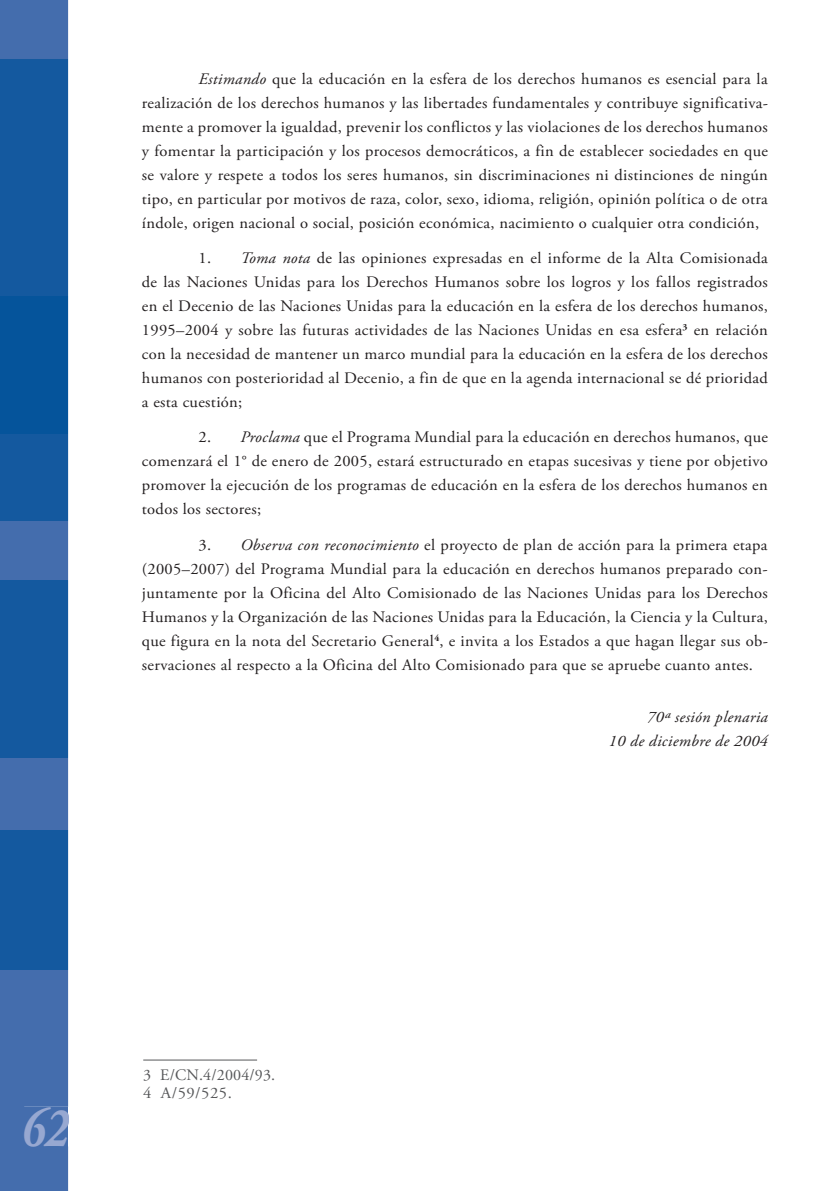
<style>
.page{position:relative;width:840px;height:1191px;background:#fff}
.page>*{position:absolute;margin:0;border:0;box-sizing:border-box;transform-origin:0 0}
.t1{font:italic 700 56px "Adobe Garamond Pro";color:#97a8d1;scale:.8 1}
.t2{font:16px/24px "Adobe Garamond Pro";letter-spacing:.02em;color:#231f20;text-align:justify}
.t3{font:italic 16px/24px "Adobe Garamond Pro";letter-spacing:.02em;color:#231f20;text-align:right}
.t4{font:16px/18px "Adobe Garamond Pro";letter-spacing:.01em;color:#57585a}
.s1{font-style:italic}
.s2{color:#fff}
</style>
<div class="page">
<svg style="left:0;top:0;width:68px;height:1191px;background:#245fa3"></svg>
<div style="left:0;top:830px;width:68px;height:139px;background:#14599f"></div>
<div style="left:24px;top:1106px;width:44px;height:40px;background:#446dad"></div>
<hr style="left:143px;top:1059px;width:114px;height:1px;background:#57585a">
<p class="t2" style="left:142px;top:67px;width:627px;text-indent:57px"><span class="s1">Estimando</span> que la educación en la esfera de los derechos humanos es esencial para la realización de los derechos humanos y las libertades fundamentales y contribuye significativa&shy;mente a promover la igualdad, prevenir los conflictos y las violaciones de los derechos humanos y fomentar la participación y los procesos democráticos, a fin de establecer sociedades en que se valore y respete a todos los seres humanos, sin discriminaciones ni distinciones de ningún tipo, en particular por motivos de raza, color, sexo, idioma, religión, opinión política o de otra índole, origen nacional o social, posición económica, nacimiento o cualquier otra condición,</p>
<p class="t2" style="left:142px;top:246px;width:627px;text-indent:57px">1. <span class="s1">Toma nota</span> de las opiniones expresadas en el informe de la Alta Comisionada de las Naciones Unidas para los Derechos Humanos sobre los logros y los fallos registrados en el Decenio de las Naciones Unidas para la educación en la esfera de los derechos humanos, 1995–2004 y sobre las futuras actividades de las Naciones Unidas en esa esfera<sup>3</sup> en relación con la necesidad de mantener un marco mundial para la educación en la esfera de los derechos humanos con posterioridad al Decenio, a fin de que en la agenda internacional se dé prioridad a esta cuestión;</p>
<p class="t2" style="left:142px;top:426px;width:627px;text-indent:57px">2. <span class="s1">Proclama</span> que el Programa Mundial para la educación en derechos humanos, que comenzará el 1° de enero de 2005, estará estructurado en etapas sucesivas y tiene por objetivo promover la ejecución de los programas de educación en la esfera de los derechos humanos en todos los sectores;</p>
<p class="t2" style="left:142px;top:533px;width:627px;text-indent:57px">3. <span class="s1">Observa con reconocimiento</span> el proyecto de plan de acción para la primera etapa (2005–2007) del Programa Mundial para la educación en derechos humanos preparado con&shy;juntamente por la Oficina del Alto Comisionado de las Naciones Unidas para los Derechos Humanos y la Organización de las Naciones Unidas para la Educación, la Ciencia y la Cultura, que figura en la nota del Secretario General<sup>4</sup>, e invita a los Estados a que hagan llegar sus ob&shy;servaciones al respecto a la Oficina del Alto Comisionado para que se apruebe cuanto antes.</p>
<p class="t3" style="left:608px;top:705px;width:161px">70ª sesión plenaria<br>10 de diciembre de 2004</p>
<h1 class="t1" style="left:21px;top:1095px;width:60px">6<span class="s2">2</span></h1>
<p class="t4" style="left:143px;top:1066px;width:133px">3 E/CN.4/2004/93.<br>4 A/59/525.</p>
</div>
